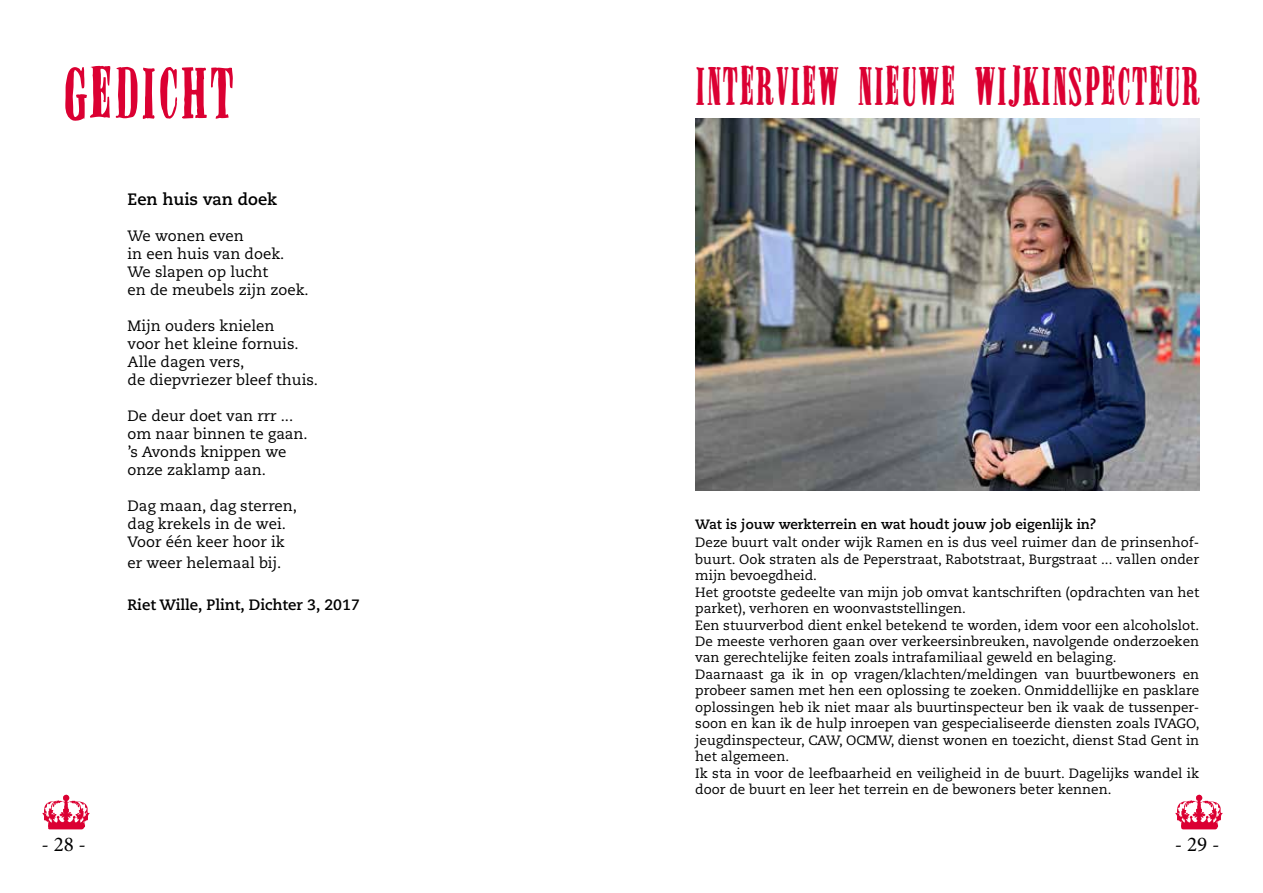
<style>
.page{position:relative;width:1263px;height:893px;background:#fff}
.page>*{position:absolute;margin:0;border:0;box-sizing:border-box;transform-origin:0 0}
.t1{font:60px "Miserable";letter-spacing:.05em;color:#db0032}
.t2{font:45px "Miserable";letter-spacing:.05em;color:#db0032;scale:.86 1}
.t3{font:21px "Minion Pro";color:#000}
.t4{font:700 16.5px "Caecilia LT Std";color:#000}
.t5{font:15px/18px "Caecilia LT Std";color:#000}
.t6{font:700 15px "Caecilia LT Std";color:#000}
.t7{font:13.5px/16.5px "Caecilia LT Std";color:#000}
.t8{font:700 13.5px "Caecilia LT Std";color:#000}
</style>
<div class="page">
<img style="left:40px;top:785px;width:51px;height:51px;border-radius:26px">
<img style="left:1174px;top:785px;width:51px;height:51px;border-radius:26px">
<img style="left:695px;top:118px;width:504px;height:372px">
<h1 class="t1" style="left:64px;top:63px;width:170px">GEDICHT</h1>
<p class="t4" style="left:128px;top:189px;width:151px">Een huis van doek</p>
<p class="t5" style="left:128px;top:227px;width:183px">We wonen even<br>in een huis van doek.<br>We slapen op lucht<br>en de meubels zijn zoek.</p>
<p class="t5" style="left:128px;top:317px;width:192px">Mijn ouders knielen<br>voor het kleine fornuis.<br>Alle dagen vers,<br>de diepvriezer bleef thuis.</p>
<p class="t5" style="left:128px;top:407px;width:182px">De deur doet van rrr ... om naar binnen te gaan. ’s Avonds knippen we onze zaklamp aan.</p>
<p class="t5" style="left:128px;top:497px;width:171px">Dag maan, dag sterren, dag krekels in de wei.<br>Voor één keer hoor ik</p>
<p class="t5" style="left:128px;top:554px;width:155px">er weer helemaal bij.</p>
<p class="t6" style="left:128px;top:595px;width:234px">Riet Wille, Plint, Dichter 3, 2017</p>
<h2 class="t2" style="left:695px;top:64px;width:587px">INTERVIEW NIEUWE WIJKINSPECTEUR</h2>
<p class="t8" style="left:695px;top:516px;width:403px">Wat is jouw werkterrein en wat houdt jouw job eigenlijk in?</p>
<p class="t7" style="left:695px;top:534px;width:506px">Deze buurt valt onder wijk Ramen en is dus veel ruimer dan de prinsenhof&shy;buurt. Ook straten als de Peperstraat, Rabotstraat, Burgstraat ... vallen onder mijn bevoegdheid.<br>Het grootste gedeelte van mijn job omvat kantschriften (opdrachten van het parket), verhoren en woonvaststellingen.<br>Een stuurverbod dient enkel betekend te worden, idem voor een alcoholslot.<br>De meeste verhoren gaan over verkeersinbreuken, navolgende onderzoeken van gerechtelijke feiten zoals intrafamiliaal geweld en belaging.<br>Daarnaast ga ik in op vragen/klachten/meldingen van buurtbewoners en probeer samen met hen een oplossing te zoeken. Onmiddellijke en pasklare oplossingen heb ik niet maar als buurtinspecteur ben ik vaak de tussenper&shy;soon en kan ik de hulp inroepen van gespecialiseerde diensten zoals IVAGO, jeugdinspecteur, CAW, OCMW, dienst wonen en toezicht, dienst Stad Gent in het algemeen.<br>Ik sta in voor de leefbaarheid en veiligheid in de buurt. Dagelijks wandel ik door de buurt en leer het terrein en de bewoners beter kennen.</p>
<h3 class="t3" style="left:41px;top:830px;width:46px">- 28 -</h3>
<h3 class="t3" style="left:1175px;top:830px;width:46px">- 29 -</h3>
</div>
